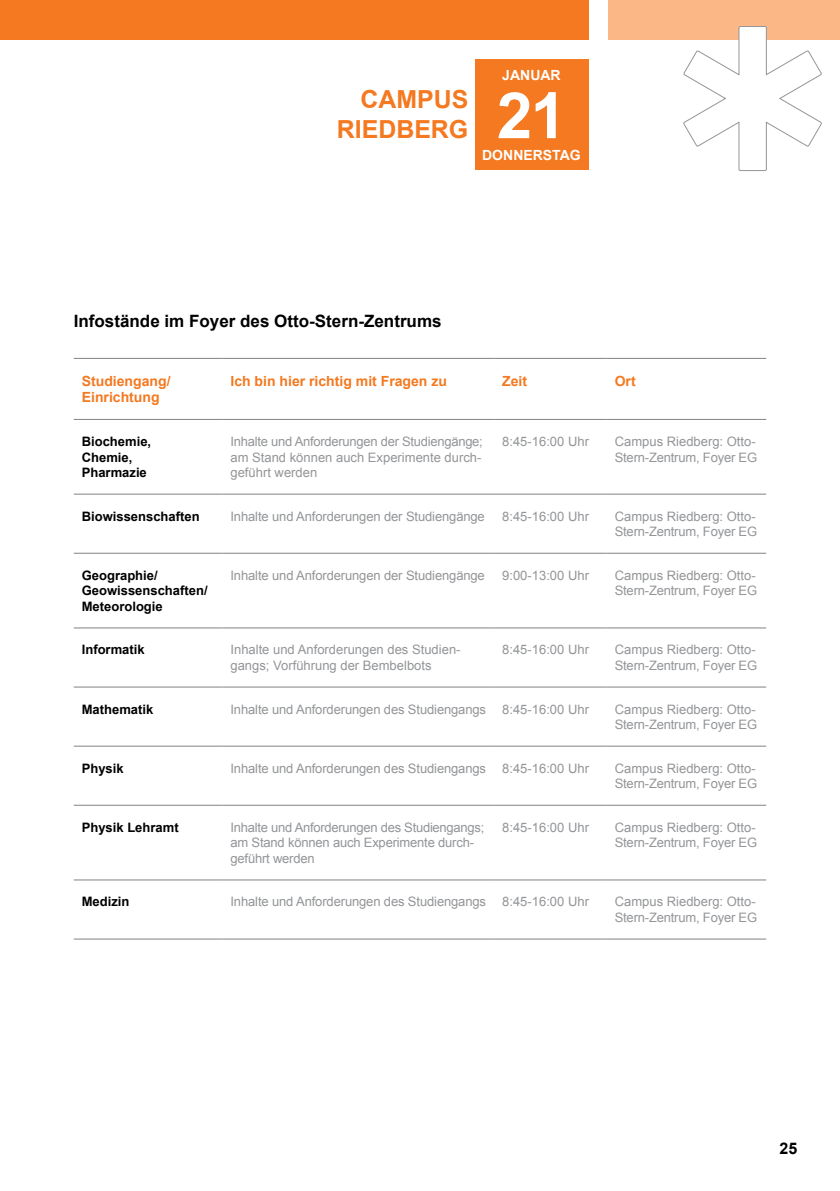
<style>
.page{position:relative;width:840px;height:1191px;background:#fff}
.page>*{position:absolute;margin:0;border:0;box-sizing:border-box;transform-origin:0 0}
.t1{font:700 64px "Arial";color:#fff}
.t2{font:700 24.8px/29.8px "Arial";color:#f47920}
.t3{font:700 17px "Arial";color:#000}
.t4{font:700 16px "Arial";color:#000}
.t5{font:700 14px/16.8px "Arial";color:#f47920}
.t6{font:700 14px "Arial";color:#fff}
.t7{font:13px/15.6px "Arial";letter-spacing:-.01em;color:#939598}
.t8{font:700 13px/15.6px "Arial";color:#000}
</style>
<div class="page">
<div style="left:607px;top:0;width:232px;height:40px;background:#fbb785"></div>
<div style="left:0;top:0;width:587px;height:40px;background:#f47920"></div>
<hr style="left:74px;top:493px;width:148px;height:1px;background:#808285">
<hr style="left:222px;top:493px;width:272px;height:1px;background:#808285">
<hr style="left:494px;top:493px;width:112px;height:1px;background:#808285">
<hr style="left:606px;top:493px;width:159px;height:1px;background:#808285">
<hr style="left:74px;top:553px;width:148px;height:1px;background:#808285">
<hr style="left:222px;top:553px;width:272px;height:1px;background:#808285">
<hr style="left:494px;top:553px;width:112px;height:1px;background:#808285">
<hr style="left:606px;top:553px;width:159px;height:1px;background:#808285">
<hr style="left:74px;top:627px;width:148px;height:1px;background:#808285">
<hr style="left:222px;top:627px;width:272px;height:1px;background:#808285">
<hr style="left:494px;top:627px;width:112px;height:1px;background:#808285">
<hr style="left:606px;top:627px;width:159px;height:1px;background:#808285">
<hr style="left:74px;top:686px;width:148px;height:1px;background:#808285">
<hr style="left:222px;top:686px;width:272px;height:1px;background:#808285">
<hr style="left:494px;top:686px;width:112px;height:1px;background:#808285">
<hr style="left:606px;top:686px;width:159px;height:1px;background:#808285">
<hr style="left:74px;top:745px;width:148px;height:1px;background:#808285">
<hr style="left:222px;top:745px;width:272px;height:1px;background:#808285">
<hr style="left:494px;top:745px;width:112px;height:1px;background:#808285">
<hr style="left:606px;top:745px;width:159px;height:1px;background:#808285">
<hr style="left:74px;top:804px;width:148px;height:1px;background:#808285">
<hr style="left:222px;top:804px;width:272px;height:1px;background:#808285">
<hr style="left:494px;top:804px;width:112px;height:1px;background:#808285">
<hr style="left:606px;top:804px;width:159px;height:1px;background:#808285">
<hr style="left:74px;top:879px;width:148px;height:1px;background:#808285">
<hr style="left:222px;top:879px;width:272px;height:1px;background:#808285">
<hr style="left:494px;top:879px;width:112px;height:1px;background:#808285">
<hr style="left:606px;top:879px;width:159px;height:1px;background:#808285">
<hr style="left:74px;top:938px;width:148px;height:1px;background:#808285">
<hr style="left:222px;top:938px;width:272px;height:1px;background:#808285">
<hr style="left:494px;top:938px;width:112px;height:1px;background:#808285">
<hr style="left:606px;top:938px;width:159px;height:1px;background:#808285">
<hr style="left:74px;top:358px;width:148px;height:1px;background:#808285">
<hr style="left:222px;top:358px;width:272px;height:1px;background:#808285">
<hr style="left:494px;top:358px;width:112px;height:1px;background:#808285">
<hr style="left:606px;top:358px;width:159px;height:1px;background:#808285">
<hr style="left:74px;top:419px;width:148px;height:1px;background:#808285">
<hr style="left:222px;top:419px;width:272px;height:1px;background:#808285">
<hr style="left:494px;top:419px;width:112px;height:1px;background:#808285">
<hr style="left:606px;top:419px;width:159px;height:1px;background:#808285">
<svg style="left:683px;top:26px;width:139px;height:145px"></svg>
<div style="left:474px;top:60px;width:113px;height:110px;background:#f47920"></div>
<h2 class="t2" style="left:336px;top:85px;width:61px;text-indent:24px">Campus<br>Riedberg</h2>
<p class="t6" style="left:502px;top:66px;width:60px">JANUAR</p>
<h1 class="t1" style="left:496px;top:73px;width:71px">21</h1>
<p class="t6" style="left:482px;top:146px;width:100px">DONNERSTAG</p>
<h3 class="t3" style="left:74px;top:310px;width:369px">Infostände im Foyer des Otto-Stern-Zentrums</h3>
<p class="t5" style="left:82px;top:373px;width:90px">Studiengang/<br>Einrichtung</p>
<p class="t5" style="left:230px;top:373px;width:218px">Ich bin hier richtig mit Fragen zu</p>
<p class="t5" style="left:502px;top:373px;width:26px">Zeit</p>
<p class="t5" style="left:614px;top:373px;width:22px">Ort</p>
<p class="t8" style="left:82px;top:434px;width:71px">Biochemie,<br>Chemie,<br>Pharmazie</p>
<p class="t7" style="left:230px;top:434px;width:254px;text-align:justify">Inhalte und Anforderungen der Studiengänge; am Stand können auch Experimente durch&shy;geführt werden</p>
<p class="t7" style="left:502px;top:434px;width:88px">8:45-16:00 Uhr</p>
<p class="t7" style="left:614px;top:434px;width:144px">Campus Riedberg: Otto-<br>Stern-Zentrum, Foyer EG</p>
<p class="t8" style="left:82px;top:508px;width:119px">Biowissenschaften</p>
<p class="t7" style="left:230px;top:508px;width:256px">Inhalte und Anforderungen der Studiengänge</p>
<p class="t7" style="left:502px;top:508px;width:88px">8:45-16:00 Uhr</p>
<p class="t7" style="left:614px;top:508px;width:144px">Campus Riedberg: Otto-<br>Stern-Zentrum, Foyer EG</p>
<p class="t8" style="left:82px;top:568px;width:127px">Geographie/<br>Geowissenschaften/<br>Meteorologie</p>
<p class="t7" style="left:230px;top:567px;width:256px">Inhalte und Anforderungen der Studiengänge</p>
<p class="t7" style="left:502px;top:567px;width:88px">9:00-13:00 Uhr</p>
<p class="t7" style="left:614px;top:567px;width:144px">Campus Riedberg: Otto-<br>Stern-Zentrum, Foyer EG</p>
<p class="t8" style="left:82px;top:642px;width:64px">Informatik</p>
<p class="t7" style="left:230px;top:642px;width:231px">Inhalte und Anforderungen des Studien&shy;gangs; Vorführung der Bembelbots</p>
<p class="t7" style="left:502px;top:642px;width:88px">8:45-16:00 Uhr</p>
<p class="t7" style="left:614px;top:642px;width:144px">Campus Riedberg: Otto-<br>Stern-Zentrum, Foyer EG</p>
<p class="t8" style="left:82px;top:701px;width:73px">Mathematik</p>
<p class="t7" style="left:230px;top:701px;width:360px">Inhalte und Anforderungen des Studiengangs 8:45-16:00 Uhr</p>
<p class="t7" style="left:614px;top:701px;width:144px">Campus Riedberg: Otto-<br>Stern-Zentrum, Foyer EG</p>
<p class="t8" style="left:82px;top:760px;width:43px">Physik</p>
<p class="t7" style="left:230px;top:760px;width:360px">Inhalte und Anforderungen des Studiengangs 8:45-16:00 Uhr</p>
<p class="t7" style="left:614px;top:760px;width:144px">Campus Riedberg: Otto-<br>Stern-Zentrum, Foyer EG</p>
<p class="t8" style="left:82px;top:819px;width:98px">Physik Lehramt</p>
<p class="t7" style="left:230px;top:819px;width:255px">Inhalte und Anforderungen des Studiengangs; am Stand können auch Experimente durch&shy;geführt werden</p>
<p class="t7" style="left:502px;top:819px;width:88px">8:45-16:00 Uhr</p>
<p class="t7" style="left:614px;top:819px;width:144px">Campus Riedberg: Otto-<br>Stern-Zentrum, Foyer EG</p>
<p class="t8" style="left:82px;top:894px;width:49px">Medizin</p>
<p class="t7" style="left:230px;top:894px;width:360px">Inhalte und Anforderungen des Studiengangs 8:45-16:00 Uhr</p>
<p class="t7" style="left:614px;top:894px;width:144px">Campus Riedberg: Otto-<br>Stern-Zentrum, Foyer EG</p>
<p class="t4" style="left:779px;top:1137px;width:19px">25</p>
</div>
